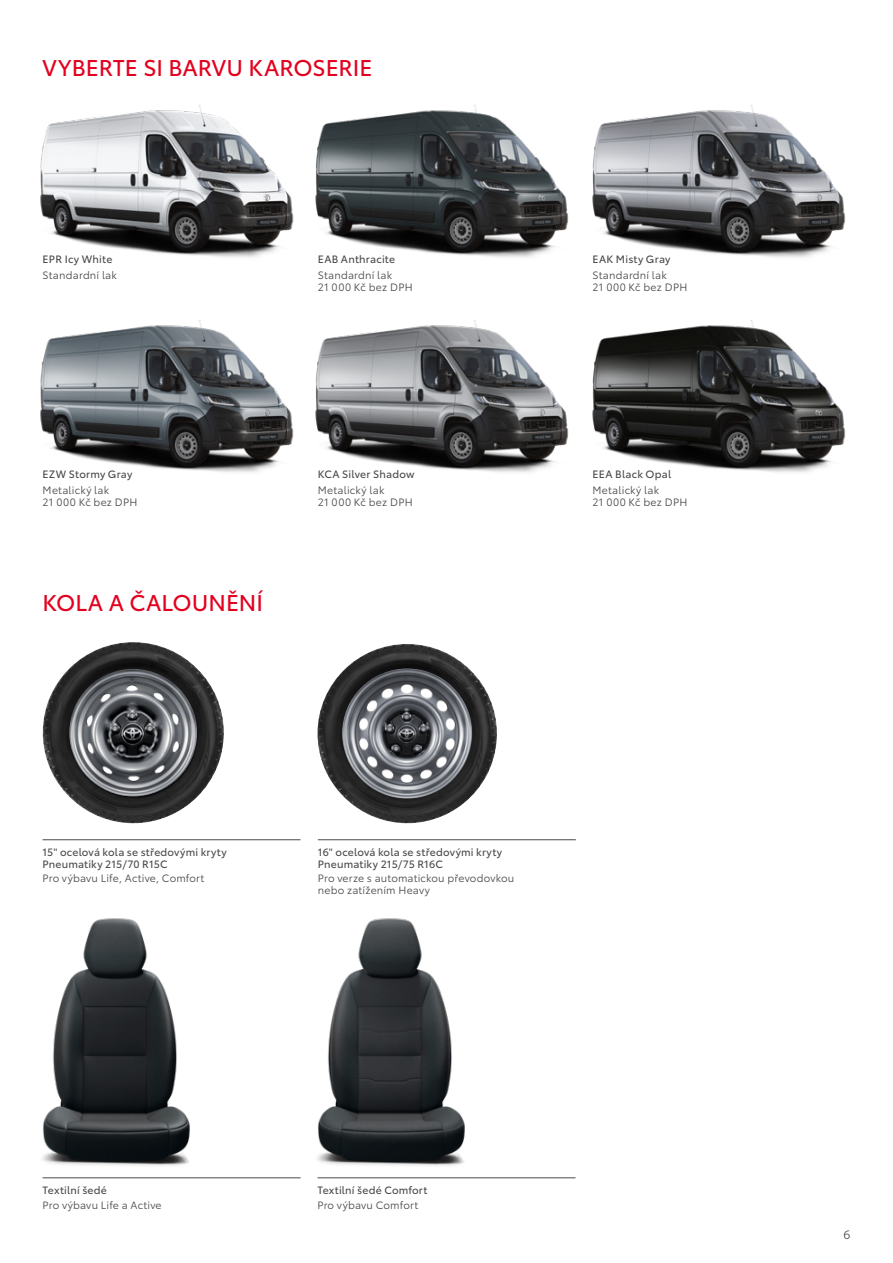
<style>
.page{position:relative;width:893px;height:1263px;background:#fff}
.page>*{position:absolute;margin:0;border:0;box-sizing:border-box;transform-origin:0 0}
.t1{font:22.5px "Toyota Type";color:#e3001f}
.t2{font:12px "Toyota Type";color:#494948}
.t3{font:10.5px/12.1px "Toyota Type";letter-spacing:.02em;color:#494948}
.t4{font:10.5px/11.9px "Toyota Type";letter-spacing:.02em;color:#494948}
</style>
<div class="page">
<img style="left:645px;top:105px;width:201px;height:153px">
<img style="left:645px;top:320px;width:201px;height:153px">
<img style="left:370px;top:105px;width:275px;height:153px">
<img style="left:370px;top:320px;width:275px;height:153px">
<img style="left:40px;top:105px;width:330px;height:153px">
<img style="left:42px;top:918px;width:148px;height:260px">
<img style="left:317px;top:918px;width:148px;height:248px">
<img style="left:43px;top:642px;width:181px;height:181px;border-radius:90px">
<img style="left:69px;top:669px;width:128px;height:127px;border-radius:64px">
<img style="left:317px;top:644px;width:180px;height:179px;border-radius:90px">
<img style="left:342px;top:668px;width:130px;height:131px;border-radius:65px">
<img style="left:40px;top:320px;width:330px;height:153px">
<hr style="left:317px;top:1177px;width:258px;height:1px;background:#494948">
<hr style="left:43px;top:839px;width:257px;height:1px;background:#494948">
<hr style="left:318px;top:839px;width:258px;height:1px;background:#494948">
<hr style="left:43px;top:1177px;width:258px;height:1px;background:#494948">
<h1 class="t1" style="left:43px;top:51px;width:331px">VYBERTE SI BARVU KAROSERIE</h1>
<p class="t4" style="left:43px;top:252px;width:71px">EPR Icy White</p>
<p class="t3" style="left:43px;top:268px;width:76px">Standardní lak</p>
<p class="t4" style="left:318px;top:252px;width:79px">EAB Anthracite</p>
<p class="t3" style="left:318px;top:268px;width:96px">Standardní lak<br>21 000 Kč bez DPH</p>
<p class="t4" style="left:43px;top:468px;width:91px">EZW Stormy Gray</p>
<p class="t3" style="left:43px;top:483px;width:96px">Metalický lak<br>21 000 Kč bez DPH</p>
<h1 class="t1" style="left:43px;top:586px;width:222px">KOLA A ČALOUNĚNÍ</h1>
<p class="t4" style="left:318px;top:468px;width:98px">KCA Silver Shadow</p>
<p class="t3" style="left:318px;top:483px;width:96px">Metalický lak<br>21 000 Kč bez DPH</p>
<p class="t4" style="left:592px;top:252px;width:79px">EAK Misty Gray</p>
<p class="t3" style="left:592px;top:268px;width:96px">Standardní lak<br>21 000 Kč bez DPH</p>
<p class="t4" style="left:592px;top:468px;width:80px">EEA Black Opal</p>
<p class="t3" style="left:592px;top:483px;width:96px">Metalický lak<br>21 000 Kč bez DPH</p>
<p class="t4" style="left:43px;top:845px;width:186px">15" ocelová kola se středovými kryty<br>Pneumatiky 215/70 R15C</p>
<p class="t3" style="left:43px;top:872px;width:163px">Pro výbavu Life, Active, Comfort</p>
<p class="t4" style="left:318px;top:845px;width:186px">16" ocelová kola se středovými kryty<br>Pneumatiky 215/75 R16C</p>
<p class="t3" style="left:318px;top:872px;width:198px">Pro verze s automatickou převodovkou nebo zatížením Heavy</p>
<p class="t4" style="left:43px;top:1183px;width:66px">Textilní šedé</p>
<p class="t3" style="left:43px;top:1198px;width:121px">Pro výbavu Life a Active</p>
<p class="t4" style="left:317px;top:1183px;width:111px">Textilní šedé Comfort</p>
<p class="t3" style="left:317px;top:1198px;width:102px">Pro výbavu Comfort</p>
<p class="t2" style="left:843px;top:1226px;width:8px">6</p>
</div>
